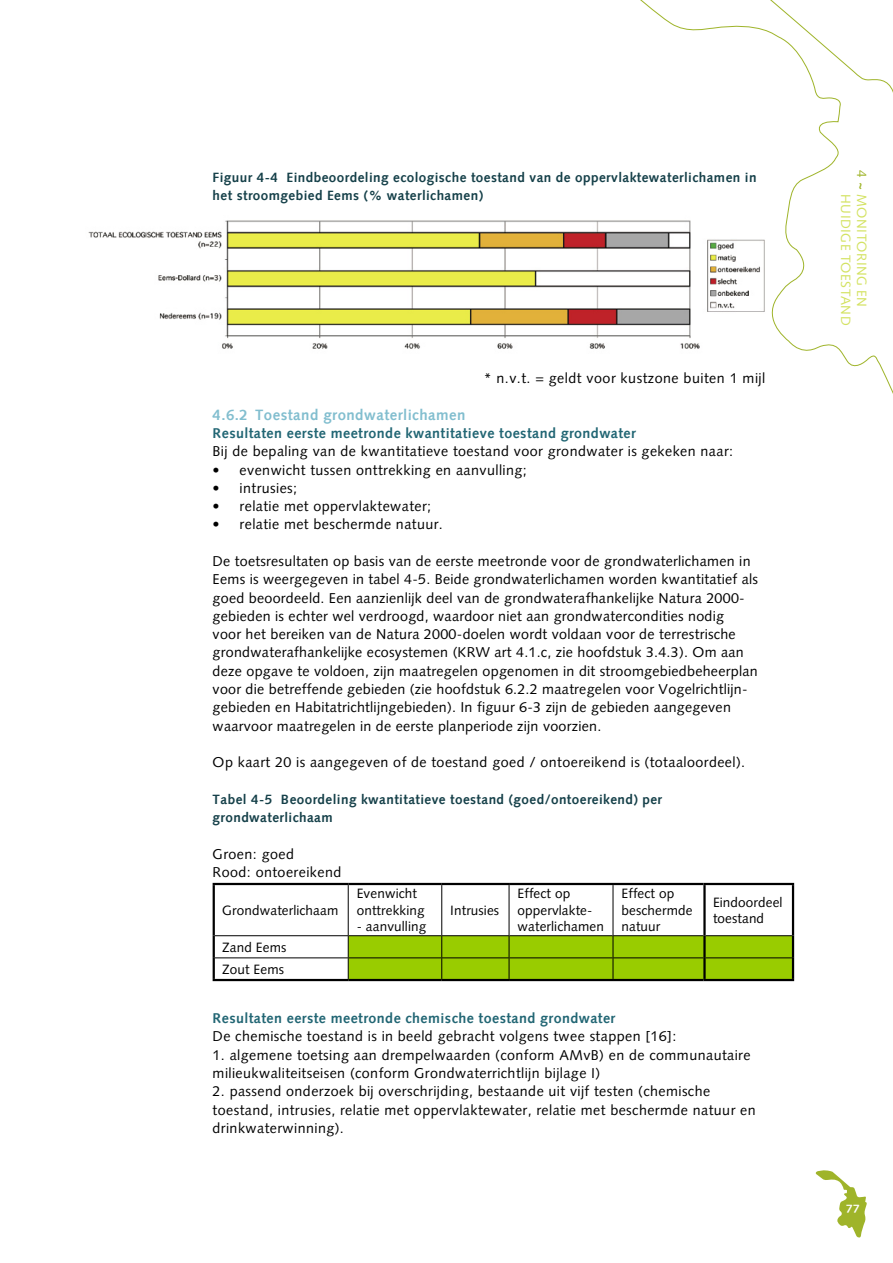
<style>
.page{position:relative;width:893px;height:1263px;background:#fff}
.page>*{position:absolute;margin:0;border:0;box-sizing:border-box;transform-origin:0 0}
.t1{font:700 15px "VW Syntax Adobe";letter-spacing:.02em;color:#82becf}
.t2{font:14.25px/18.3px "VW Syntax Adobe";letter-spacing:.01em;color:#000}
.t3{font:700 14.25px "VW Syntax Adobe";letter-spacing:.02em;color:#226674}
.t4{font:700 13.5px/18.3px "VW Syntax Adobe";letter-spacing:.02em;color:#154049}
.t5{font:13.5px/16.5px "VW Syntax Adobe";color:#000}
.t6{font:13.5px/16.2px "VW Syntax Adobe";letter-spacing:.025em;color:#d3e261}
.t7{font:700 12px "VW Syntax Adobe";color:#fff}
.s1{color:#9fb42a}
.s2{font-weight:700;color:#9fb42a}
</style>
<div class="page">
<svg style="left:640px;top:0;width:253px;height:394px"></svg>
<svg style="left:815px;top:1170px;width:52px;height:68px"></svg>
<hr style="left:213px;top:883px;width:135px;height:2px;background:#000">
<hr style="left:213px;top:885px;width:2px;height:51px;background:#000">
<hr style="left:348px;top:883px;width:94px;height:2px;background:#000">
<hr style="left:442px;top:883px;width:67px;height:2px;background:#000">
<hr style="left:509px;top:883px;width:104px;height:2px;background:#000">
<hr style="left:613px;top:883px;width:90px;height:2px;background:#000">
<hr style="left:792px;top:885px;width:2px;height:51px;background:#000">
<hr style="left:213px;top:936px;width:2px;height:22px;background:#000">
<hr style="left:792px;top:936px;width:2px;height:22px;background:#000">
<hr style="left:213px;top:958px;width:2px;height:21px;background:#000">
<hr style="left:792px;top:958px;width:2px;height:21px;background:#000">
<hr style="left:213px;top:979px;width:135px;height:2px;background:#000">
<hr style="left:348px;top:979px;width:94px;height:2px;background:#000">
<hr style="left:442px;top:979px;width:67px;height:2px;background:#000">
<hr style="left:613px;top:979px;width:90px;height:2px;background:#000">
<hr style="left:348px;top:885px;width:1px;height:50px;background:#000">
<hr style="left:441px;top:885px;width:1px;height:50px;background:#000">
<hr style="left:509px;top:885px;width:1px;height:50px;background:#000">
<hr style="left:613px;top:885px;width:1px;height:50px;background:#000">
<hr style="left:215px;top:935px;width:133px;height:1px;background:#000">
<hr style="left:348px;top:935px;width:94px;height:1px;background:#000">
<hr style="left:442px;top:935px;width:67px;height:1px;background:#000">
<hr style="left:613px;top:935px;width:90px;height:1px;background:#000">
<hr style="left:215px;top:957px;width:133px;height:1px;background:#000">
<svg style="left:348px;top:936px;width:445px;height:44px;background:#91c200"></svg>
<hr style="left:703px;top:883px;width:91px;height:2px;background:#000">
<hr style="left:703px;top:885px;width:3px;height:51px;background:#000">
<hr style="left:509px;top:935px;width:104px;height:1px;background:#000">
<hr style="left:706px;top:935px;width:86px;height:1px;background:#000">
<hr style="left:703px;top:936px;width:3px;height:22px;background:#000">
<hr style="left:509px;top:957px;width:104px;height:1px;background:#000">
<hr style="left:509px;top:979px;width:104px;height:2px;background:#000">
<hr style="left:706px;top:957px;width:86px;height:1px;background:#000">
<hr style="left:703px;top:979px;width:91px;height:2px;background:#000">
<hr style="left:703px;top:958px;width:3px;height:21px;background:#000">
<div style="left:213px;top:219px;width:552px;height:146px;background:#fff"></div>
<img style="left:88px;top:215px;width:678px;height:140px">
<p class="t4" style="left:213px;top:168px;width:546px">Figuur 4-4 Eindbeoordeling ecologische toestand van de oppervlaktewaterlichamen in het stroomgebied Eems (% waterlichamen)</p>
<p class="t2" style="left:484px;top:369px;width:283px">* n.v.t. = geldt voor kustzone buiten 1 mijl</p>
<p class="t1" style="left:213px;top:406px;width:255px">4.6.2 Toestand grondwaterlichamen</p>
<p class="t3" style="left:213px;top:425px;width:425px">Resultaten eerste meetronde kwantitatieve toestand grondwater</p>
<p class="t2" style="left:213px;top:442px;width:522px">Bij de bepaling van de kwantitatieve toestand voor grondwater is gekeken naar:</p>
<p class="t2" style="left:213px;top:460px;width:316px">• evenwicht tussen onttrekking en aanvulling;</p>
<p class="t2" style="left:213px;top:479px;width:86px">• intrusies;</p>
<p class="t2" style="left:213px;top:497px;width:220px">• relatie met oppervlaktewater;</p>
<p class="t2" style="left:213px;top:515px;width:232px">• relatie met beschermde natuur.</p>
<p class="t2" style="left:213px;top:552px;width:547px">De toetsresultaten op basis van de eerste meetronde voor de grondwaterlichamen in Eems is weergegeven in tabel 4-5. Beide grondwaterlichamen worden kwantitatief als goed beoordeeld. Een aanzienlijk deel van de grondwaterafhankelijke Natura 2000- gebieden is echter wel verdroogd, waardoor niet aan grondwatercondities nodig<br>voor het bereiken van de Natura 2000-doelen wordt voldaan voor de terrestrische grondwaterafhankelijke ecosystemen (KRW art 4.1.c, zie hoofdstuk 3.4.3). Om aan deze opgave te voldoen, zijn maatregelen opgenomen in dit stroomgebiedbeheerplan voor die betreffende gebieden (zie hoofdstuk 6.2.2 maatregelen voor Vogelrichtlijn&shy;gebieden en Habitatrichtlijngebieden). In figuur 6-3 zijn de gebieden aangegeven waarvoor maatregelen in de eerste planperiode zijn voorzien.</p>
<p class="t2" style="left:213px;top:753px;width:534px">Op kaart 20 is aangegeven of de toestand goed / ontoereikend is (totaaloordeel).</p>
<p class="t4" style="left:213px;top:790px;width:451px">Tabel 4-5 Beoordeling kwantitatieve toestand (goed/ontoereikend) per grondwaterlichaam</p>
<p class="t2" style="left:213px;top:844px;width:130px">Groen: goed<br>Rood: ontoereikend</p>
<p class="t5" style="left:222px;top:902px;width:118px">Grondwaterlichaam</p>
<p class="t5" style="left:518px;top:885px;width:88px">Effect op oppervlakte&shy;waterlichamen</p>
<p class="t5" style="left:621px;top:885px;width:73px">Effect op beschermde natuur</p>
<p class="t5" style="left:713px;top:894px;width:71px">Eindoordeel toestand</p>
<p class="t5" style="left:357px;top:885px;width:70px">Evenwicht onttrekking</p>
<p class="t5" style="left:357px;top:918px;width:71px">- aanvulling</p>
<p class="t5" style="left:450px;top:902px;width:50px">Intrusies</p>
<p class="t5" style="left:222px;top:936px;width:66px;line-height:22.2px">Zand Eems<br>Zout Eems</p>
<p class="t3" style="left:213px;top:1010px;width:404px">Resultaten eerste meetronde chemische toestand grondwater</p>
<p class="t2" style="left:213px;top:1027px;width:465px">De chemische toestand is in beeld gebracht volgens twee stappen [16]:</p>
<p class="t2" style="left:213px;top:1046px;width:540px">1. algemene toetsing aan drempelwaarden (conform AMvB) en de communautaire milieukwaliteitseisen (conform Grondwaterrichtlijn bijlage I)</p>
<p class="t2" style="left:213px;top:1082px;width:545px">2. passend onderzoek bij overschrijding, bestaande uit vijf testen (chemische toestand, intrusies, relatie met oppervlaktewater, relatie met beschermde natuur en drinkwaterwinning).</p>
<p class="t6" style="left:870px;top:194px;width:133px;text-indent:-24px;rotate:90deg"><span class="s1">4</span> <span class="s2">~</span> MONITORING EN<br>HUIDIGE TOESTAND</p>
<p class="t7" style="left:846px;top:1201px;width:15px">77</p>
</div>
